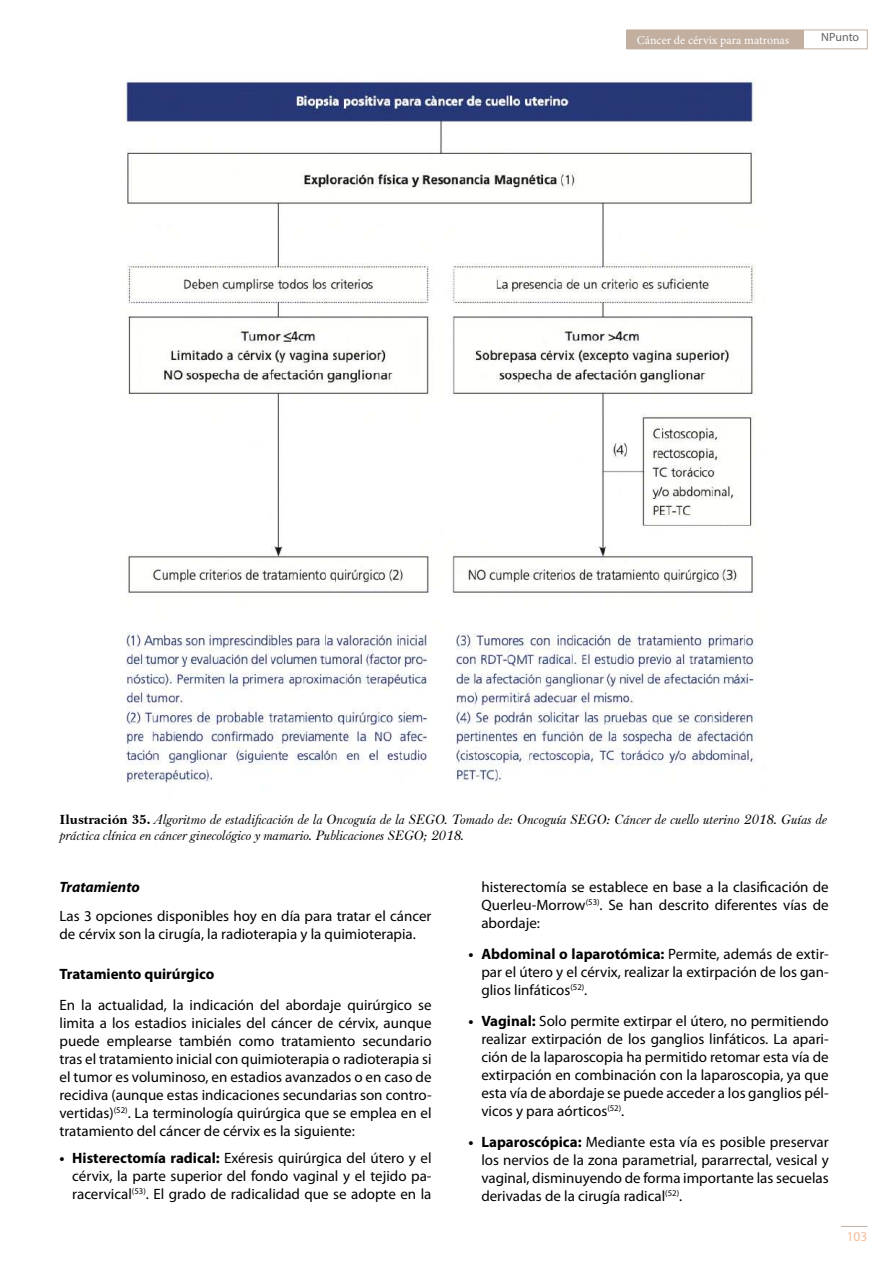
<style>
.page{position:relative;width:893px;height:1263px;background:#fff}
.page>*{position:absolute;margin:0;border:0;box-sizing:border-box;transform-origin:0 0}
.t1{font:15px/18px "Myriad Pro";color:#000;text-align:justify}
.t2{font:700 15px "Myriad Pro";color:#000}
.t3{font:italic 700 15px "Myriad Pro";color:#000}
.t4{font:italic 13.5px/16.2px "Baskerville F";color:#000}
.t5{font:13.5px "Myriad Pro";color:#f6bc96}
.t6{font:12px "Minion Pro";color:#fff}
.t7{font:12px "Myriad Pro";letter-spacing:-.005em;color:#646363}
.s1{font-family:"Baskerville BT";font-weight:700;font-style:normal}
.s2{font-weight:700}
</style>
<div class="page">
<svg style="left:841px;top:1226px;width:26px;height:1px"></svg>
<div style="left:627px;top:30px;width:240px;height:19px;border:1px solid #c2afa0"></div>
<div style="left:627px;top:30px;width:177px;height:19px;background:#c2afa0"></div>
<img style="left:121px;top:79px;width:635px;height:704px">
<p class="t6" style="left:637px;top:32px;width:154px">Cáncer de cérvix para matronas</p>
<p class="t7" style="left:821px;top:30px;width:40px">NPunto</p>
<p class="t4" style="left:60px;top:811px;width:769px"><span class="s1">Ilustración 35.</span> Algoritmo de estadificación de la Oncoguía de la SEGO. Tomado de: Oncoguía SEGO: Cáncer de cuello uterino 2018. Guías de práctica clínica en cáncer ginecológico y mamario. Publicaciones SEGO; 2018.</p>
<p class="t3" style="left:60px;top:879px;width:82px">Tratamiento</p>
<p class="t1" style="left:60px;top:906px;width:373px">Las 3 opciones disponibles hoy en día para tratar el cáncer de cérvix son la cirugía, la radioterapia y la quimioterapia.</p>
<p class="t2" style="left:60px;top:966px;width:156px">Tratamiento quirúrgico</p>
<p class="t1" style="left:60px;top:996px;width:374px">En la actualidad, la indicación del abordaje quirúrgico se limita a los estadios iniciales del cáncer de cérvix, aunque puede emplearse también como tratamiento secundario tras el tratamiento inicial con quimioterapia o radioterapia si el tumor es voluminoso, en estadios avanzados o en caso de recidiva (aunque estas indicaciones secundarias son contro&shy;vertidas)<sup>(52)</sup>. La terminología quirúrgica que se emplea en el tratamiento del cáncer de cérvix es la siguiente:</p>
<p class="t1" style="left:72px;top:1148px;width:361px;text-indent:-13px"><span class="s2">• Histerectomía radical:</span> Exéresis quirúrgica del útero y el cérvix, la parte superior del fondo vaginal y el tejido pa&shy;racervical<sup>(53)</sup>. El grado de radicalidad que se adopte en la</p>
<p class="t1" style="left:481px;top:878px;width:349px">histerectomía se establece en base a la clasificación de Querleu-Morrow<sup>(53)</sup>. Se han descrito diferentes vías de abordaje:</p>
<p class="t1" style="left:481px;top:945px;width:349px;text-indent:-13px"><span class="s2">• Abdominal o laparotómica:</span> Permite, además de extir&shy;par el útero y el cérvix, realizar la extirpación de los gan&shy;glios linfáticos<sup>(52)</sup>.</p>
<p class="t1" style="left:481px;top:1011px;width:349px;text-indent:-13px"><span class="s2">• Vaginal:</span> Solo permite extirpar el útero, no permitiendo realizar extirpación de los ganglios linfáticos. La apari&shy;ción de la laparoscopia ha permitido retomar esta vía de extirpación en combinación con la laparoscopia, ya que esta vía de abordaje se puede acceder a los ganglios pél&shy;vicos y para aórticos<sup>(52)</sup>.</p>
<p class="t1" style="left:481px;top:1132px;width:349px;text-indent:-13px"><span class="s2">• Laparoscópica:</span> Mediante esta vía es posible preservar los nervios de la zona parametrial, pararrectal, vesical y vaginal, disminuyendo de forma importante las secuelas derivadas de la cirugía radical<sup>(52)</sup>.</p>
<p class="t5" style="left:847px;top:1228px;width:22px">103</p>
</div>
